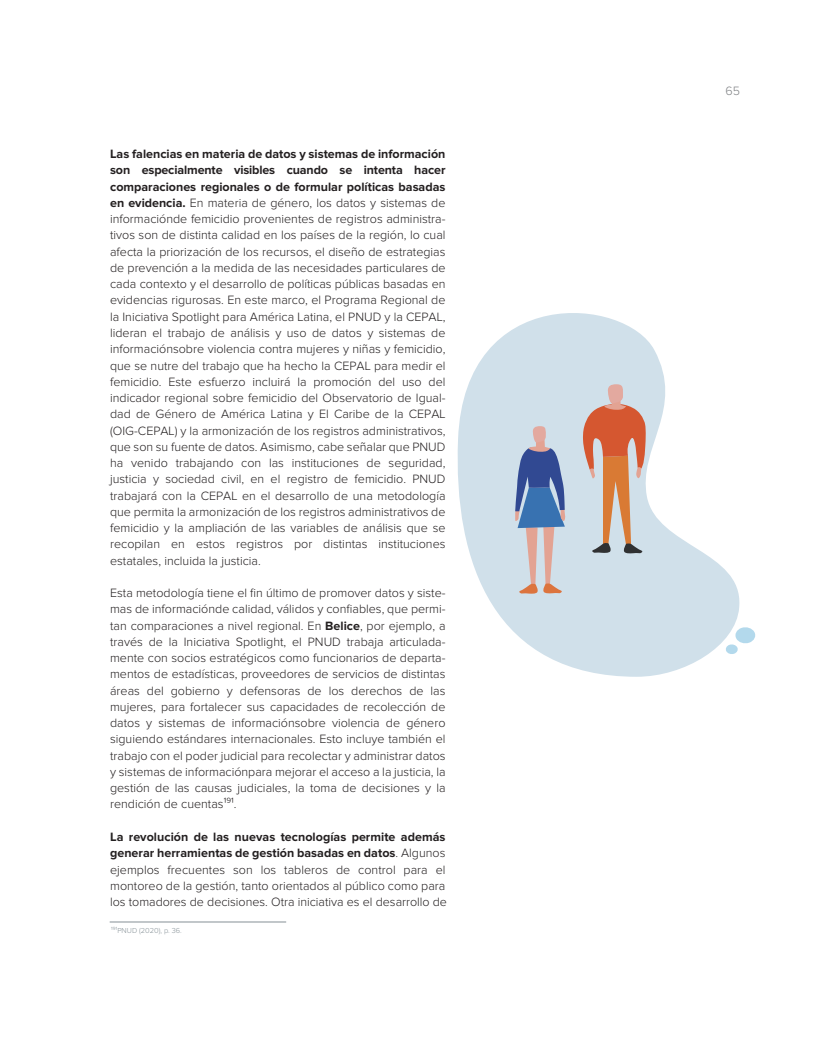
<style>
.page{position:relative;width:833px;height:1058px;background:#fff}
.page>*{position:absolute;margin:0;border:0;box-sizing:border-box;transform-origin:0 0}
.t1{font:300 12.5px/16.2px "Proxima Nova";color:#231f20;text-align:justify}
.t2{font:300 12.5px "Proxima Nova";color:#808285}
.t3{font:300 7.5px "Proxima Nova";color:#859096}
.s1{font-weight:700}
</style>
<div class="page">
<hr style="left:110px;top:921px;width:176px;height:1px;background:#859096">
<svg style="left:457px;top:313px;width:283px;height:363px;fill:#d0e0ea"></svg>
<svg style="left:725px;top:626px;width:31px;height:28px"></svg>
<svg style="left:515px;top:426px;width:50px;height:168px;background:#9aa3bc"></svg>
<svg style="left:582px;top:384px;width:63px;height:169px;background:#cfa695"></svg>
<p class="t1" style="left:110px;top:146px;width:337px"><span class="s1">Las falencias en materia de datos y sistemas de información son especialmente visibles cuando se intenta hacer comparaciones regionales o de formular políticas basadas en evidencia.</span> En materia de género, los datos y sistemas de informaciónde femicidio provenientes de registros administra&shy;tivos son de distinta calidad en los países de la región, lo cual afecta la priorización de los recursos, el diseño de estrategias de prevención a la medida de las necesidades particulares de cada contexto y el desarrollo de políticas públicas basadas en evidencias rigurosas. En este marco, el Programa Regional de la Iniciativa Spotlight para América Latina, el PNUD y la CEPAL, lideran el trabajo de análisis y uso de datos y sistemas de informaciónsobre violencia contra mujeres y niñas y femicidio, que se nutre del trabajo que ha hecho la CEPAL para medir el femicidio. Este esfuerzo incluirá la promoción del uso del indicador regional sobre femicidio del Observatorio de Igual&shy;dad de Género de América Latina y El Caribe de la CEPAL (OIG-CEPAL) y la armonización de los registros administrativos, que son su fuente de datos. Asimismo, cabe señalar que PNUD ha venido trabajando con las instituciones de seguridad, justicia y sociedad civil, en el registro de femicidio. PNUD trabajará con la CEPAL en el desarrollo de una metodología que permita la armonización de los registros administrativos de femicidio y la ampliación de las variables de análisis que se recopilan en estos registros por distintas instituciones estatales, incluida la justicia.</p>
<p class="t1" style="left:110px;top:585px;width:337px">Esta metodología tiene el fin último de promover datos y siste&shy;mas de informaciónde calidad, válidos y confiables, que permi&shy;tan comparaciones a nivel regional. En <span class="s1">Belice</span>, por ejemplo, a través de la Iniciativa Spotlight, el PNUD trabaja articulada&shy;mente con socios estratégicos como funcionarios de departa&shy;mentos de estadísticas, proveedores de servicios de distintas áreas del gobierno y defensoras de los derechos de las mujeres, para fortalecer sus capacidades de recolección de datos y sistemas de informaciónsobre violencia de género siguiendo estándares internacionales. Esto incluye también el trabajo con el poder judicial para recolectar y administrar datos y sistemas de informaciónpara mejorar el acceso a la justicia, la gestión de las causas judiciales, la toma de decisiones y la rendición de cuentas¹⁹¹.</p>
<p class="t1" style="left:110px;top:829px;width:338px;text-align:left"><span class="s1">La revolución de las nuevas tecnologías permite además generar herramientas de gestión basadas en datos</span>. Algunos ejemplos frecuentes son los tableros de control para el montoreo de la gestión, tanto orientados al público como para los tomadores de decisiones. Otra iniciativa es el desarrollo de</p>
<p class="t3" style="left:111px;top:926px;width:72px">¹⁹¹PNUD (2020), p. 36.</p>
<p class="t2" style="left:725px;top:85px;width:16px">65</p>
</div>
